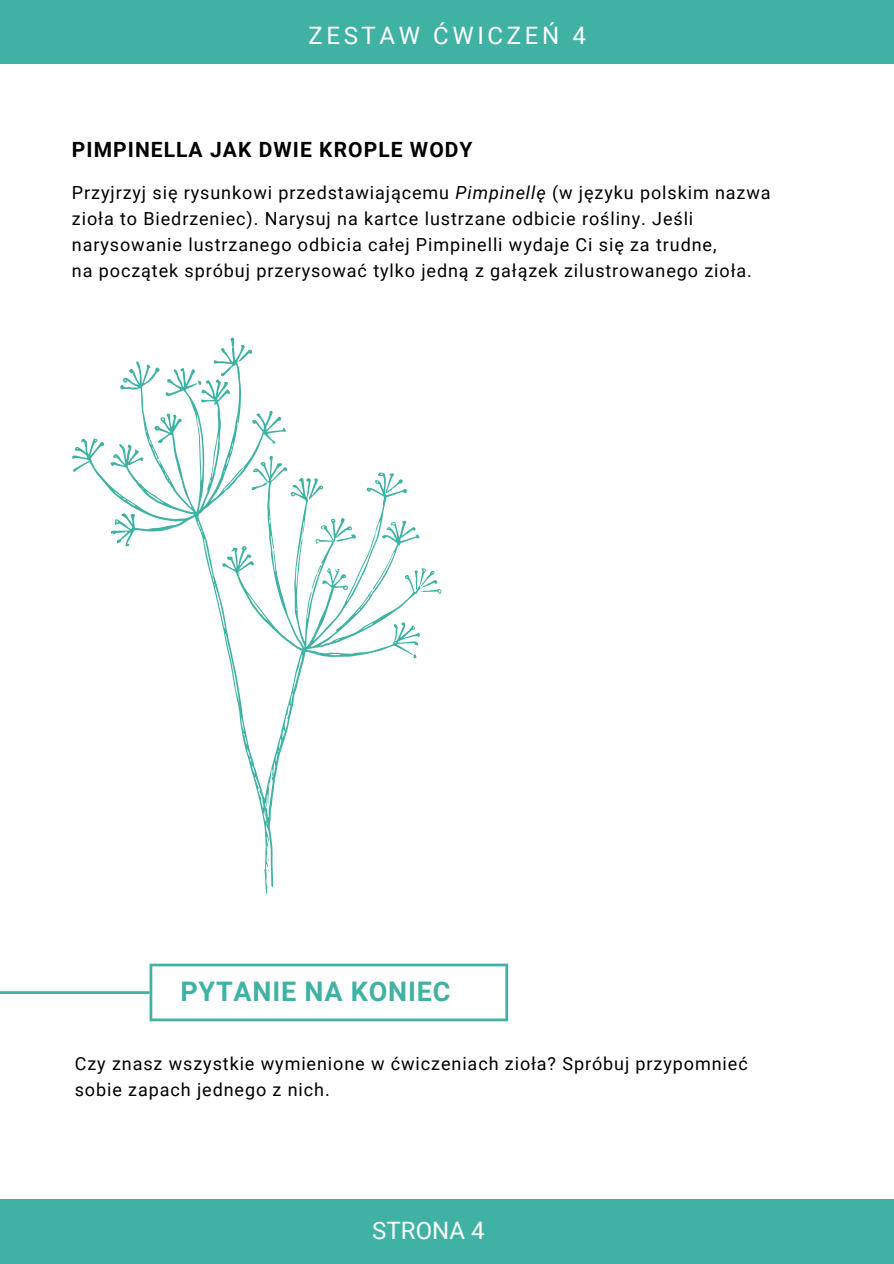
<style>
.page{position:relative;width:894px;height:1264px;background:#fff}
.page>*{position:absolute;margin:0;border:0;box-sizing:border-box;transform-origin:0 0}
.t1{font:700 27px "Roboto";letter-spacing:.03em;color:#40b2a4}
.t2{font:24px "Roboto";letter-spacing:.15em;color:#fff}
.t3{font:700 21px "Roboto";letter-spacing:.05em;color:#000}
.t4{font:18px/26px "Roboto";letter-spacing:.05em;color:#000}
.s1{font-style:italic}
</style>
<div class="page">
<div style="left:0;top:0;width:893px;height:63px;background:#40b2a4"></div>
<div style="left:0;top:1199px;width:893px;height:64px;background:#40b2a4"></div>
<svg style="left:0;top:963px;width:508px;height:58px"></svg>
<svg style="left:72px;top:337px;width:348px;height:557px"></svg>
<svg style="left:308px;top:478px;width:15px;height:22px"></svg>
<svg style="left:385px;top:473px;width:18px;height:20px"></svg>
<svg style="left:238px;top:349px;width:14px;height:12px"></svg>
<svg style="left:336px;top:534px;width:20px;height:8px"></svg>
<svg style="left:251px;top:482px;width:16px;height:8px"></svg>
<svg style="left:414px;top:568px;width:27px;height:26px"></svg>
<svg style="left:393px;top:624px;width:4px;height:16px"></svg>
<svg style="left:197px;top:380px;width:4px;height:5px"></svg>
<svg style="left:413px;top:654px;width:3px;height:4px"></svg>
<svg style="left:375px;top:524px;width:3px;height:8px"></svg>
<svg style="left:311px;top:564px;width:10px;height:27px"></svg>
<h2 class="t2" style="left:308px;top:22px;width:279px">ZESTAW ĆWICZEŃ 4</h2>
<p class="t3" style="left:72px;top:138px;width:402px">PIMPINELLA JAK DWIE KROPLE WODY</p>
<p class="t4" style="left:72px;top:180px;width:700px">Przyjrzyj się rysunkowi przedstawiającemu <span class="s1">Pimpinellę</span> (w języku polskim nazwa zioła to Biedrzeniec). Narysuj na kartce lustrzane odbicie rośliny. Jeśli narysowanie lustrzanego odbicia całej Pimpinelli wydaje Ci się za trudne,<br>na początek spróbuj przerysować tylko jedną z gałązek zilustrowanego zioła.</p>
<h1 class="t1" style="left:180px;top:976px;width:271px">PYTANIE NA KONIEC</h1>
<p class="t4" style="left:75px;top:1050px;width:674px">Czy znasz wszystkie wymienione w ćwiczeniach zioła? Spróbuj przypomnieć sobie zapach jednego z nich.</p>
<h2 class="t2" style="left:372px;top:1216px;width:114px">STRONA 4</h2>
</div>
